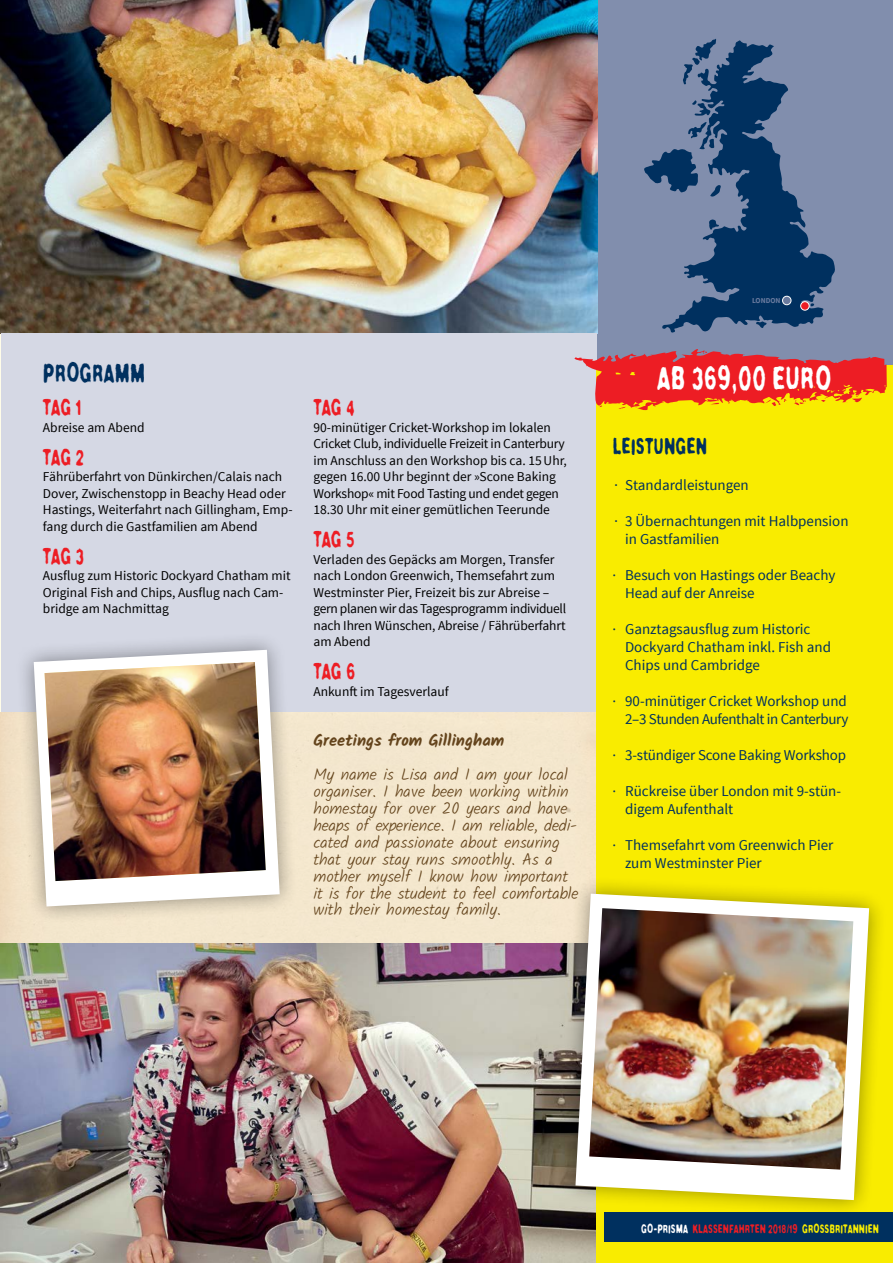
<style>
.page{position:relative;width:893px;height:1263px;background:#fff}
.page>*{position:absolute;margin:0;border:0;box-sizing:border-box;transform-origin:0 0}
.t1{font:30px "Crush No 47";color:#fff}
.t2{font:24px "Crush No 47";color:#00305f}
.t3{font:21px "Crush No 47";color:#ed1d24}
.t4{font:21px "Crush No 47";color:#00305f}
.t5{font:300 16.5px/17px "Kalam";color:#64441c}
.t6{font:700 16.5px "Kalam";color:#64441c}
.t7{font:15px/18px "Source Sans Pro";color:#00305f}
.t8{font:15px/18px "Source Sans Pro";letter-spacing:-.02em;color:#00305f;text-align:right}
.t9{font:13.5px/16.5px "Source Sans Pro";color:#000}
.t10{font:11.25px "Crush No 47";color:#ed1d24}
.t11{font:700 7.5px "Source Sans Pro";color:#697a9e}
.s1{color:#fff}
.s2{color:#f9ec00}
</style>
<div class="page">
<img style="left:0;top:0;width:1px;height:864px">
<div style="left:597px;top:0;width:296px;height:382px;background:#818ead"></div>
<img style="left:1px;top:0;width:596px;height:334px">
<div style="left:0;top:712px;width:597px;height:231px;background:#f4e7cd"></div>
<div style="left:1px;top:334px;width:596px;height:378px;background:#d5d8e4"></div>
<img style="left:0;top:943px;width:596px;height:320px">
<div style="left:597px;top:366px;width:296px;height:897px;background:#f9ec00"></div>
<svg style="left:574px;top:349px;width:313px;height:62px"></svg>
<svg style="left:662px;top:40px;width:173px;height:293px"></svg>
<svg style="left:683px;top:38px;width:33px;height:47px"></svg>
<svg style="left:691px;top:100px;width:19px;height:16px"></svg>
<svg style="left:709px;top:219px;width:10px;height:12px"></svg>
<svg style="left:755px;top:321px;width:12px;height:8px"></svg>
<svg style="left:810px;top:303px;width:5px;height:4px"></svg>
<svg style="left:644px;top:122px;width:77px;height:75px"></svg>
<div style="left:782px;top:296px;width:9px;height:9px;background:#697a9e;border-radius:50%"></div>
<div style="left:782px;top:296px;width:9px;height:9px;border:1px solid #fff;border-radius:50%"></div>
<div style="left:801px;top:302px;width:8px;height:8px;background:#ed1d24;border-radius:50%"></div>
<div style="left:800px;top:301px;width:9px;height:10px;border:1px solid #fff;border-radius:50%"></div>
<div style="left:16px;top:632px;width:282px;height:292px;background:#000;opacity:.4"></div>
<svg style="left:34px;top:650px;width:246px;height:256px"></svg>
<img style="left:45px;top:662px;width:221px;height:219px">
<div style="left:557px;top:875px;width:330px;height:343px;background:#000;opacity:.4"></div>
<svg style="left:575px;top:894px;width:294px;height:306px;background:#e7e3a3"></svg>
<img style="left:589px;top:908px;width:264px;height:261px">
<div style="left:604px;top:1212px;width:289px;height:30px;background:#00305f"></div>
<h2 class="t2" style="left:43px;top:357px;width:104px">PROGRAMM</h2>
<h3 class="t3" style="left:43px;top:393px;width:40px">TAG 1</h3>
<p class="t9" style="left:43px;top:419px;width:103px">Abreise am Abend</p>
<h3 class="t3" style="left:43px;top:443px;width:43px">TAG 2</h3>
<p class="t9" style="left:43px;top:469px;width:251px">Fährüberfahrt von Dünkirchen/Calais nach Dover, Zwischenstopp in Beachy Head oder Hastings, Weiterfahrt nach Gillingham, Emp&shy;fang durch die Gastfamilien am Abend</p>
<h3 class="t3" style="left:43px;top:542px;width:43px">TAG 3</h3>
<p class="t9" style="left:43px;top:568px;width:249px">Ausflug zum Historic Dockyard Chatham mit<br>Original Fish and Chips, Ausflug nach Cam&shy;bridge am Nachmittag</p>
<h3 class="t3" style="left:313px;top:393px;width:43px">TAG 4</h3>
<p class="t9" style="left:313px;top:419px;width:255px">90-minütiger Cricket-Workshop im lokalen Cricket Club, individuelle Freizeit in Canterbury im Anschluss an den Workshop bis ca. 15Uhr, gegen 16.00 Uhr beginnt der »Scone Baking Workshop« mit Food Tasting und endet gegen 18.30 Uhr mit einer gemütlichen Teerunde</p>
<h3 class="t3" style="left:313px;top:525px;width:43px">TAG 5</h3>
<p class="t9" style="left:313px;top:551px;width:254px">Verladen des Gepäcks am Morgen, Transfer nach London Greenwich, Themsefahrt zum Westminster Pier, Freizeit bis zur Abreise – gern planen wir das Tagesprogramm individuell nach Ihren Wünschen, Abreise / Fährüberfahrt am Abend</p>
<h3 class="t3" style="left:313px;top:657px;width:44px">TAG 6</h3>
<p class="t9" style="left:313px;top:683px;width:137px">Ankunft im Tagesverlauf</p>
<p class="t6" style="left:313px;top:731px;width:192px">Greetings from Gillingham</p>
<p class="t5" style="left:313px;top:767px;width:267px">My name is Lisa and I am your local organiser. I have been working within homestay for over 20 years and have heaps of experience. I am reliable, dedi&shy;cated and passionate about ensuring that your stay runs smoothly. As a mother myself I know how important it is for the student to feel comfortable with their homestay family.</p>
<p class="t11" style="left:752px;top:296px;width:29px">LONDON</p>
<h1 class="t1" style="left:657px;top:357px;width:176px">AB 369,00 EURO</h1>
<h3 class="t4" style="left:612px;top:432px;width:96px">LEISTUNGEN</h3>
<p class="t7" style="left:612px;top:476px;width:138px">∙ Standardleistungen</p>
<p class="t7" style="left:625px;top:512px;width:225px;text-indent:-13px">∙ 3 Übernachtungen mit Halbpension in Gastfamilien</p>
<p class="t7" style="left:625px;top:566px;width:212px;text-indent:-13px">· Besuch von Hastings oder Beachy<br>Head auf der Anreise</p>
<p class="t7" style="left:625px;top:620px;width:207px;text-indent:-13px">· Ganztagsausflug zum Historic<br>Dockyard Chatham inkl. Fish and<br>Chips und Cambridge</p>
<p class="t8" style="left:612px;top:692px;width:237px">· 90-minütiger Cricket Workshop und<br>2–3 Stunden Aufenthalt in Canterbury</p>
<p class="t7" style="left:612px;top:746px;width:235px">· 3-stündiger Scone Baking Workshop</p>
<p class="t7" style="left:625px;top:782px;width:218px;text-indent:-13px">· Rückreise über London mit 9-stün&shy;digem Aufenthalt</p>
<p class="t7" style="left:625px;top:836px;width:210px;text-indent:-13px">· Themsefahrt vom Greenwich Pier zum Westminster Pier</p>
<p class="t10" style="left:641px;top:1221px;width:239px"><span class="s1">GO-PRISMA</span> KLASSENFAHRTEN 2018/19 <span class="s2">GROSSBRITANNIEN</span></p>
</div>
